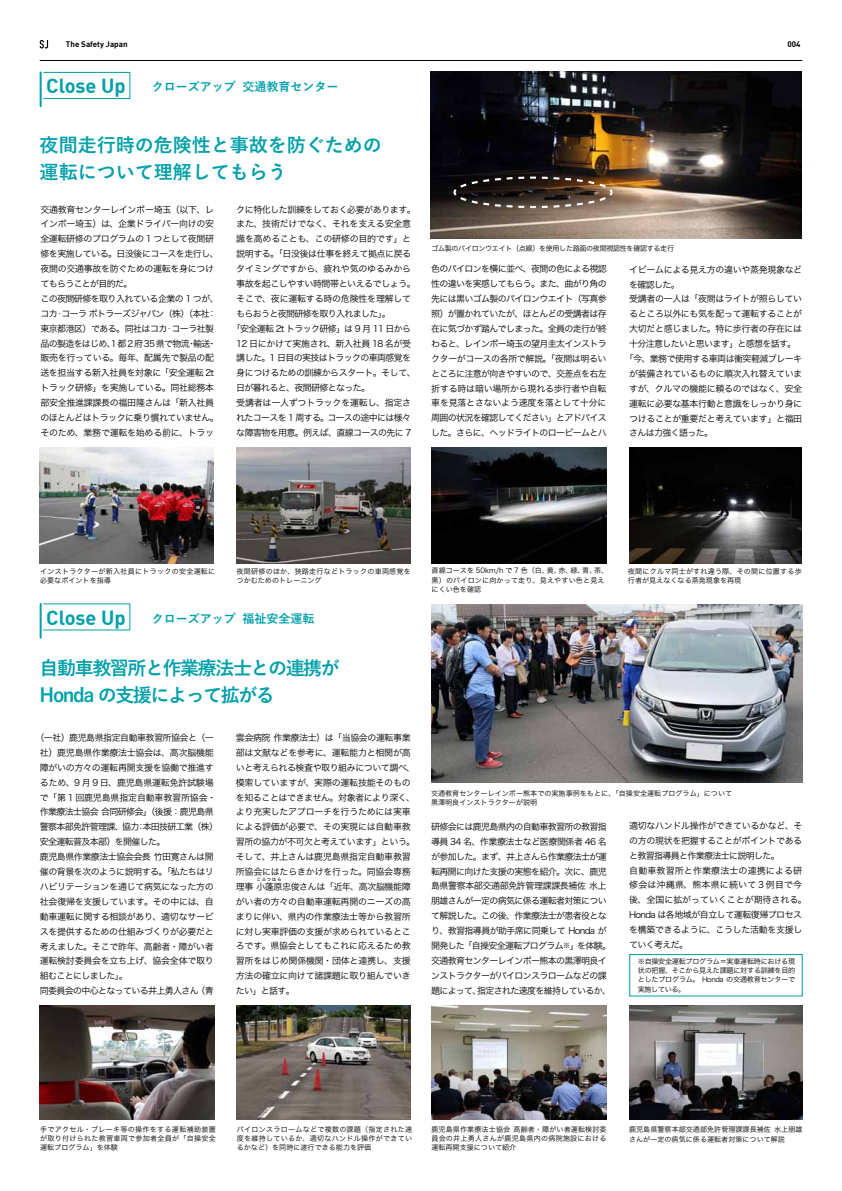
<style>
.page{position:relative;width:842px;height:1191px;background:#fff}
.page>*{position:absolute;margin:0;border:0;box-sizing:border-box;transform-origin:0 0}
.t1{font:700 20px "DIN";color:#00a0aa}
.t2{font:700 19px/26.9px "Yu Go";letter-spacing:-.075em;color:#00a0aa}
.t3{font:700 19px/26.9px "Yu Go";color:#00a0aa}
.t4{font:700 12px "Yu Go";color:#00a0aa}
.t5{font:9px/14.9px "Hira Kaku Pro N W3";letter-spacing:-.045em;color:#000}
.t6{font:9px/14.9px "Hira Kaku Pro N W3";letter-spacing:-.075em;color:#000}
.t7{font:9px "Hira Kaku Pro N W3";letter-spacing:-.025em;color:#000}
.t8{font:9px "Hira Kaku Pro N W3";letter-spacing:-.065em;color:#000}
.t9{font:700 8px "DIN";color:#000}
.t10{font:7.1px/9.2px "Hira Kaku Pro N W3";color:#000;text-align:justify}
.t11{font:7.1px/9.2px "Hira Kaku Pro N W3";letter-spacing:.025em;color:#000}
.t12{font:7.1px/9.2px "Hira Kaku Pro N W3";letter-spacing:.02em;color:#000}
.t13{font:7.1px "Hira Kaku Pro N W3";letter-spacing:-.05em;color:#000}
.t14{font:7.1px/9.2px "Hira Kaku Pro N W3";letter-spacing:.03em;color:#000}
.t15{font:4.5px "Hira Kaku Pro N W3";letter-spacing:.135em;color:#000}
.s1{font-size:7.1px}
</style>
<div class="page">
<svg style="left:40px;top:40px;width:8px;height:8px"></svg>
<hr style="left:40px;top:60px;width:762px;height:1px;background:#000">
<div style="left:43px;top:72px;width:87px;height:27px;border:1px solid #00a0aa"></div>
<hr style="left:40px;top:72px;width:2px;height:34px;background:#00a0aa">
<hr style="left:40px;top:604px;width:2px;height:34px;background:#00a0aa">
<img style="left:431px;top:604px;width:371px;height:178px">
<img style="left:432px;top:448px;width:175px;height:115px">
<img style="left:629px;top:447px;width:173px;height:116px">
<img style="left:40px;top:447px;width:174px;height:116px">
<img style="left:237px;top:447px;width:173px;height:116px">
<img style="left:40px;top:1005px;width:174px;height:114px">
<img style="left:236px;top:1005px;width:175px;height:114px">
<img style="left:431px;top:1005px;width:176px;height:114px">
<img style="left:629px;top:1005px;width:173px;height:114px">
<div style="left:629px;top:954px;width:173px;height:42px;border:1px solid #00a0aa"></div>
<img style="left:431px;top:71px;width:371px;height:168px">
<img style="left:452px;top:175px;width:162px;height:34px">
<p class="t9" style="left:66px;top:38px;width:63px">The Safety Japan</p>
<p class="t9" style="left:787px;top:39px;width:15px">004</p>
<h1 class="t1" style="left:46px;top:73px;width:81px">Close Up</h1>
<h3 class="t4" style="left:152px;top:80px;width:188px">クローズアップ 交通教育センター</h3>
<h2 class="t3" style="left:40px;top:132px;width:343px">夜間走行時の危険性と事故を防ぐための運転について理解してもらう</h2>
<p class="t5" style="left:40px;top:201px;width:180px">交通教育センターレインボー埼玉（以下、レインボー埼玉）は、企業ドライバー向けの安全運転研修のプログラムの 1 つとして夜間研修を実施している。日没後にコースを走行し、夜間の交通事故を防ぐための運転を身につけてもらうことが目的だ。<br>この夜間研修を取り入れている企業の 1 つが、コカ・コーラ ボトラーズジャパン（株）（本社：東京都港区）である。同社はコカ· コーラ社製品の製造をはじめ、1 都 2 府 35 県で物流・輸送・販売を行っている。毎年、配属先で製品の配送を担当する新入社員を対象に「安全運転 2tトラック研修」を実施している。同社総務本部安全推進課課長の福田隆さんは「新入社員のほとんどはトラックに乗り慣れていません。そのため、業務で運転を始める前に、トラッ</p>
<p class="t5" style="left:236px;top:201px;width:181px">クに特化した訓練をしておく必要があります。</p>
<p class="t7" style="left:236px;top:216px;width:176px">また、技術だけでなく、それを支える安全意</p>
<p class="t7" style="left:236px;top:231px;width:176px">識を高めることも、この研修の目的です」と</p>
<p class="t5" style="left:236px;top:246px;width:176px">説明する。「日没後は仕事を終えて拠点に戻る</p>
<p class="t7" style="left:236px;top:261px;width:176px">タイミングですから、疲れや気のゆるみから</p>
<p class="t5" style="left:236px;top:275px;width:181px">事故を起こしやすい時間帯といえるでしょう。</p>
<p class="t7" style="left:236px;top:290px;width:176px">そこで、夜に運転する時の危険性を理解して</p>
<p class="t6" style="left:236px;top:305px;width:156px">もらおうと夜間研修を取り入れました」。</p>
<p class="t6" style="left:232px;top:320px;width:181px">「安全運転 2t トラック研修」は 9 月 11 日から</p>
<p class="t5" style="left:236px;top:335px;width:176px">12 日にかけて実施され、新入社員 18 名が受</p>
<p class="t6" style="left:236px;top:350px;width:176px">講した。1 日目の実技はトラックの車両感覚を</p>
<p class="t5" style="left:236px;top:365px;width:181px">身につけるための訓練からスタート。そして、</p>
<p class="t6" style="left:236px;top:380px;width:135px">日が暮れると、夜間研修となった。</p>
<p class="t7" style="left:236px;top:395px;width:176px">受講者は一人ずつトラックを運転し、指定さ</p>
<p class="t6" style="left:236px;top:409px;width:176px">れたコースを 1 周する。コースの途中には様々</p>
<p class="t6" style="left:236px;top:424px;width:176px">な障害物を用意。例えば、直線コースの先に 7</p>
<p class="t13" style="left:431px;top:241px;width:244px">ゴム製のパイロンウエイト（点線）を使用した路面の夜間視認性を確認する走行</p>
<p class="t5" style="left:431px;top:261px;width:177px;text-align:justify">色のパイロンを横に並べ、夜間の色による視認性の違いを実感してもらう。また、曲がり角の先には黒いゴム製のパイロンウエイト（写真参照）が置かれていたが、ほとんどの受講者は存在に気づかず踏んでしまった。全員の走行が終わると、レインボー埼玉の望月圭太インストラクターがコースの各所で解説。「夜間は明るいところに注意が向きやすいので、交差点を右左折する時は暗い場所から現れる歩行者や自転車を見落とさないよう速度を落として十分に周囲の状況を確認してください」とアドバイスした。さらに、ヘッドライトのロービームとハ</p>
<p class="t5" style="left:629px;top:261px;width:175px">イビームによる見え方の違いや蒸発現象など</p>
<p class="t5" style="left:629px;top:276px;width:52px">を確認した。</p>
<p class="t5" style="left:629px;top:291px;width:175px">受講者の一人は「夜間はライトが照らしてい</p>
<p class="t5" style="left:629px;top:306px;width:175px">るところ以外にも気を配って運転することが</p>
<p class="t5" style="left:629px;top:321px;width:175px">大切だと感じました。特に歩行者の存在には</p>
<p class="t6" style="left:629px;top:336px;width:169px">十分注意したいと思います」と感想を話す。</p>
<p class="t8" style="left:625px;top:350px;width:179px">「今、業務で使用する車両は衝突軽減ブレーキ</p>
<p class="t5" style="left:629px;top:365px;width:175px">が装備されているものに順次入れ替えていま</p>
<p class="t5" style="left:629px;top:380px;width:175px">すが、クルマの機能に頼るのではなく、安全</p>
<p class="t5" style="left:629px;top:395px;width:175px">運転に必要な基本行動と意識をしっかり身に</p>
<p class="t5" style="left:629px;top:410px;width:175px">つけることが重要だと考えています」と福田</p>
<p class="t6" style="left:629px;top:425px;width:85px">さんは力強く語った。</p>
<p class="t14" style="left:40px;top:566px;width:177px">インストラクターが新入社員にトラックの安全運転に必要なポイントを指導</p>
<p class="t11" style="left:237px;top:566px;width:176px">夜間研修のほか、狭路走行などトラックの車両感覚をつかむためのトレーニング</p>
<h1 class="t1" style="left:46px;top:604px;width:81px">Close Up</h1>
<h3 class="t4" style="left:152px;top:611px;width:164px">クローズアップ 福祉安全運転</h3>
<h2 class="t2" style="left:40px;top:655px;width:302px">自動車教習所と作業療法士との連携が<br>Honda の支援によって拡がる</h2>
<p class="t5" style="left:40px;top:729px;width:180px;text-indent:-4px">（一社）鹿児島県指定自動車教習所協会と（一社）鹿児島県作業療法士協会は、高次脳機能障がいの方々の運転再開支援を協働で推進するため、9 月 9 日、鹿児島県運転免許試験場で「第 1 回鹿児島県指定自動車教習所協会・作業療法士協会 合同研修会」（後援：鹿児島県警察本部免許管理課、協力：本田技研工業（株）安全運転普及本部）を開催した。<br>鹿児島県作業療法士協会会長 竹田寛さんは開催の背景を次のように説明する。「私たちはリハビリテーションを通じて病気になった方の社会復帰を支援しています。その中には、自動車運転に関する相談があり、適切なサービスを提供するための仕組みづくりが必要だと考えました。そこで昨年、高齢者・障がい者運転検討委員会を立ち上げ、協会全体で取り組むことにしました」。<br>同委員会の中心となっている井上勇人さん（青</p>
<p class="t5" style="left:236px;top:729px;width:181px">雲会病院 作業療法士）は「当協会の運転事業部は文献などを参考に、運転能力と相関が高いと考えられる検査や取り組みについて調べ、模索していますが、実際の運転技能そのものを知ることはできません。対象者により深く、より充実したアプローチを行うためには実車による評価が必要で、その実現には自動車教習所の協力が不可欠と考えています」という。そして、井上さんは鹿児島県指定自動車教習所協会にはたらきかけを行った。同協会専務理事 小蓬原忠俊さんは「近年、高次脳機能障</p>
<p class="t15" style="left:257px;top:875px;width:26px">こふつはら</p>
<p class="t5" style="left:236px;top:893px;width:176px;text-align:justify">がい者の方々の自動車運転再開のニーズの高まりに伴い、県内の作業療法士等から教習所に対し実車評価の支援が求められているところです。県協会としてもこれに応えるため教習所をはじめ関係機関・団体と連携し、支援方法の確立に向けて諸課題に取り組んでいきたい」と話す。</p>
<p class="t12" style="left:432px;top:565px;width:178px">直線コースを 50km/h で 7 色（白、黄、赤、緑、青、茶、黒）のパイロンに向かって走り、見えやすい色と見えにくい色を確認</p>
<p class="t11" style="left:628px;top:566px;width:175px">夜間にクルマ同士がすれ違う際、その間に位置する歩行者が見えなくなる蒸発現象を再現</p>
<p class="t10" style="left:431px;top:788px;width:303px">交通教育センターレインボー熊本での実施事例をもとに、「自操安全運転プログラム」について黒澤明良インストラクターが説明</p>
<p class="t6" style="left:431px;top:818px;width:182px">研修会には鹿児島県内の自動車教習所の教習指導員 34 名、作業療法士など医療関係者 46 名が参加した。まず、井上さんら作業療法士が運転再開に向けた支援の実態を紹介。次に、鹿児島県警察本部交通部免許管理課課長補佐 水上朋雄さんが一定の病気に係る運転者対策について解説した。この後、作業療法士が患者役となり、教習指導員が助手席に同乗して Honda が開発した「自操安全運転プログラム<span class="s1">※</span>」を体験。交通教育センターレインボー熊本の黒澤明良インストラクターがパイロンスラロームなどの課題によって、指定された速度を維持しているか、</p>
<p class="t5" style="left:629px;top:817px;width:179px">適切なハンドル操作ができているかなど、その方の現状を把握することがポイントであると教習指導員と作業療法士に説明した。<br>自動車教習所と作業療法士の連携による研修会は沖縄県、熊本県に続いて 3 例目で今後、全国に拡がっていくことが期待される。<br>Honda は各地域が自立して運転復帰プロセスを構築できるように、こうした活動を支援していく考えだ。</p>
<p class="t10" style="left:638px;top:956px;width:159px">※自操安全運転プログラム＝実車運転時における現状の把握、そこから見えた課題に対する訓練を目的としたプログラム。 Honda の交通教育センターで実施している。</p>
<p class="t10" style="left:40px;top:1123px;width:177px">手でアクセル・ブレーキ等の操作をする運転補助装置が取り付けられた教習車両で参加者全員が「自操安全運転プログラム」を体験</p>
<p class="t10" style="left:237px;top:1124px;width:177px">パイロンスラロームなどで複数の課題（指定された速度を維持しているか、適切なハンドル操作ができているかなど）を同時に遂行できる能力を評価</p>
<p class="t10" style="left:431px;top:1124px;width:177px">鹿児島県作業療法士協会 高齢者・障がい者運転検討委員会の井上勇人さんが鹿児島県内の病院施設における運転再開支援について紹介</p>
<p class="t10" style="left:629px;top:1124px;width:175px">鹿児島県警察本部交通部免許管理課課長補佐 水上朋雄さんが一定の病気に係る運転者対策について解説</p>
</div>
